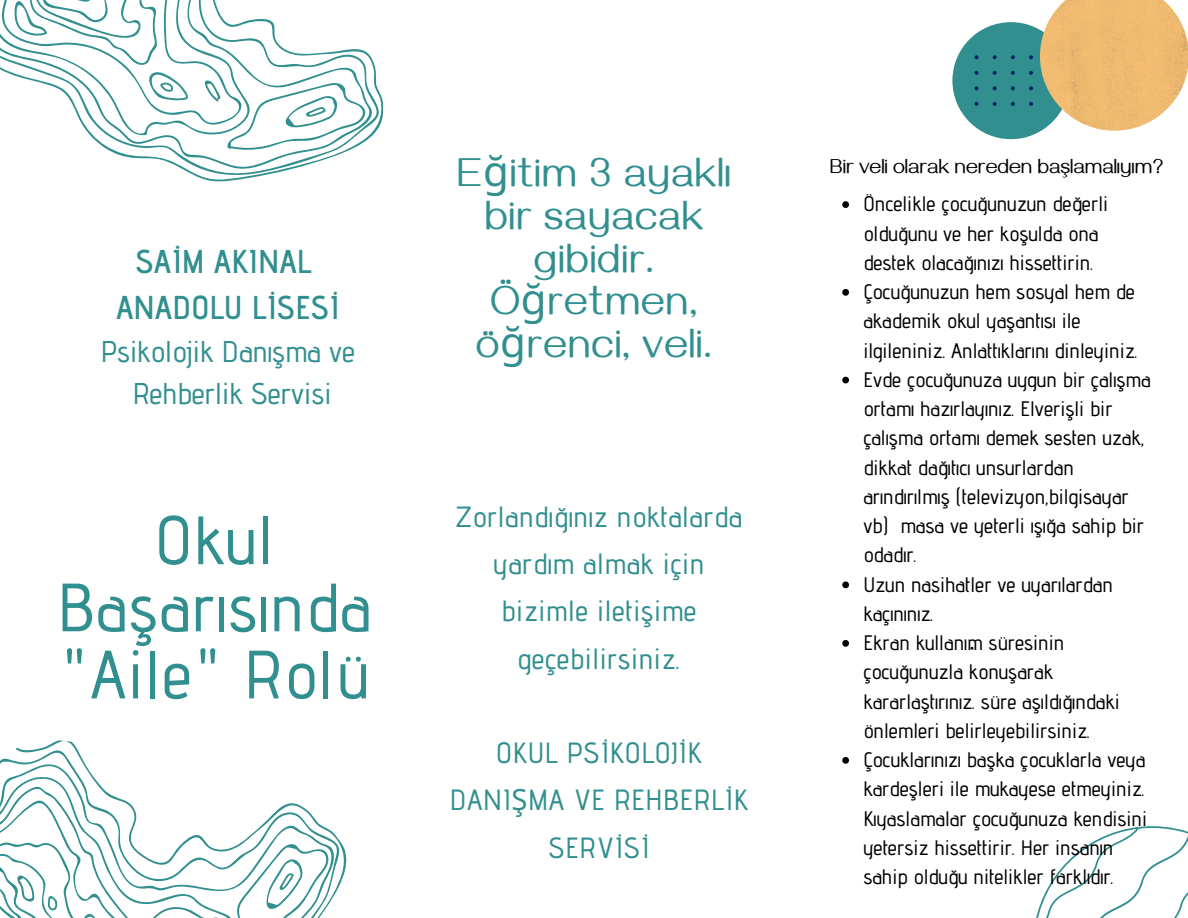
<style>
.page{position:relative;width:1188px;height:918px;background:#fff}
.page>*{position:absolute;margin:0;border:0;box-sizing:border-box;transform-origin:0 0}
.t1{font:500 68.1px "Advent Pro";letter-spacing:.02em;color:#328f8f}
.t2{font:42px/42.8px "Gayathri";letter-spacing:.02em;color:#328f8f;text-align:center}
.t3{font:600 33px "Advent Pro";color:#328f8f}
.t4{font:500 30px "Advent Pro";color:#328f8f}
.t5{font:500 29.25px/47.2px "Advent Pro";letter-spacing:.02em;color:#328f8f;text-align:center}
.t6{font:500 21px/29.2px "Advent Pro";color:#000}
.t7{font:21px "Gayathri";color:#000}
.t8{font:18px "Gayathri";color:#000}
.s1{font-family:"Noto Sans"}
.s2{font-family:"Noto Sans";font-weight:400}
</style>
<div class="page">
<svg style="left:108px;top:53px;width:272px;height:124px"></svg>
<svg style="left:0;top:0;width:368px;height:150px"></svg>
<svg style="left:0;top:740px;width:324px;height:178px"></svg>
<svg style="left:177px;top:827px;width:170px;height:91px"></svg>
<svg style="left:952px;top:0;width:236px;height:139px"></svg>
<svg style="left:1036px;top:826px;width:152px;height:92px"></svg>
<svg style="left:842px;top:201px;width:7px;height:7px"></svg>
<svg style="left:842px;top:289px;width:7px;height:7px"></svg>
<svg style="left:842px;top:377px;width:7px;height:6px"></svg>
<svg style="left:842px;top:581px;width:7px;height:7px"></svg>
<svg style="left:842px;top:640px;width:7px;height:7px"></svg>
<svg style="left:842px;top:757px;width:7px;height:7px"></svg>
<p class="t3" style="left:135px;top:242px;width:177px">SAİM AKINAL</p>
<p class="t3" style="left:116px;top:288px;width:225px">ANADOLU LİSESİ</p>
<p class="t4" style="left:101px;top:333px;width:256px">Psikolojik Danışma ve</p>
<p class="t4" style="left:133px;top:375px;width:200px">Rehberlik Servisi</p>
<p class="t1" style="left:155px;top:499px;width:120px">Okul</p>
<p class="t1" style="left:57px;top:566px;width:315px">Başarısında</p>
<p class="t1" style="left:60px;top:633px;width:310px">"Aile" Rolü</p>
<p class="t2" style="left:457px;top:160px;width:276px">E<span class="s1">ğ</span>itim 3 ayaklı bir sayacak gibidir.</p>
<p class="t2" style="left:476px;top:288px;width:238px">Ö<span class="s1">ğ</span>retmen, ö<span class="s1">ğ</span>renci, veli.</p>
<p class="t5" style="left:456px;top:493px;width:288px">Zorlandığınız noktalarda yardım almak için bizimle iletişime geçebilirsiniz.</p>
<p class="t5" style="left:450px;top:729px;width:300px">OKUL PSİKOLOJİK<br>DANI<span class="s2">Ş</span>MA VE REHBERLİK<br>SERVİSİ</p>
<p class="t7" style="left:830px;top:158px;width:336px">Bir veli olarak nereden başlamalıyım?</p>
<p class="t6" style="left:863px;top:189px;width:246px">Öncelikle çocuğunuzun değerli olduğunu ve her koşulda ona destek olacağınızı hissettirin.</p>
<p class="t6" style="left:863px;top:277px;width:276px">Çocuğunuzun hem sosyal hem de akademik okul yaşantısı ile ilgileniniz. Anlattıklarını dinleyiniz.</p>
<p class="t6" style="left:863px;top:365px;width:289px">Evde çocuğunuza uygun bir çalışma ortamı hazırlayınız. Elverişli bir çalışma ortamı demek sesten uzak, dikkat dağıtıcı unsurlardan arındırılmış (televizyon,bilgisayar vb) masa ve yeterli ışığa sahip bir odadır.</p>
<p class="t6" style="left:863px;top:569px;width:251px">Uzun nasihatler ve uyarılardan kaçınınız.</p>
<p class="t6" style="left:863px;top:628px;width:258px">Ekran kullanım süresinin çocuğunuzla konuşarak kararlaştırınız. süre aşıldığındaki önlemleri belirleyebilirsiniz.</p>
<p class="t6" style="left:863px;top:745px;width:285px">Çocuklarınızı başka çocuklarla veya kardeşleri ile mukayese etmeyiniz.<br>Kıyaslamalar çocuğunuza kendisini yetersiz hissettirir. Her insanın sahip olduğu nitelikler farklıdır.</p>
<p class="t8" style="left:970px;top:641px;width:6px">•</p>
</div>
